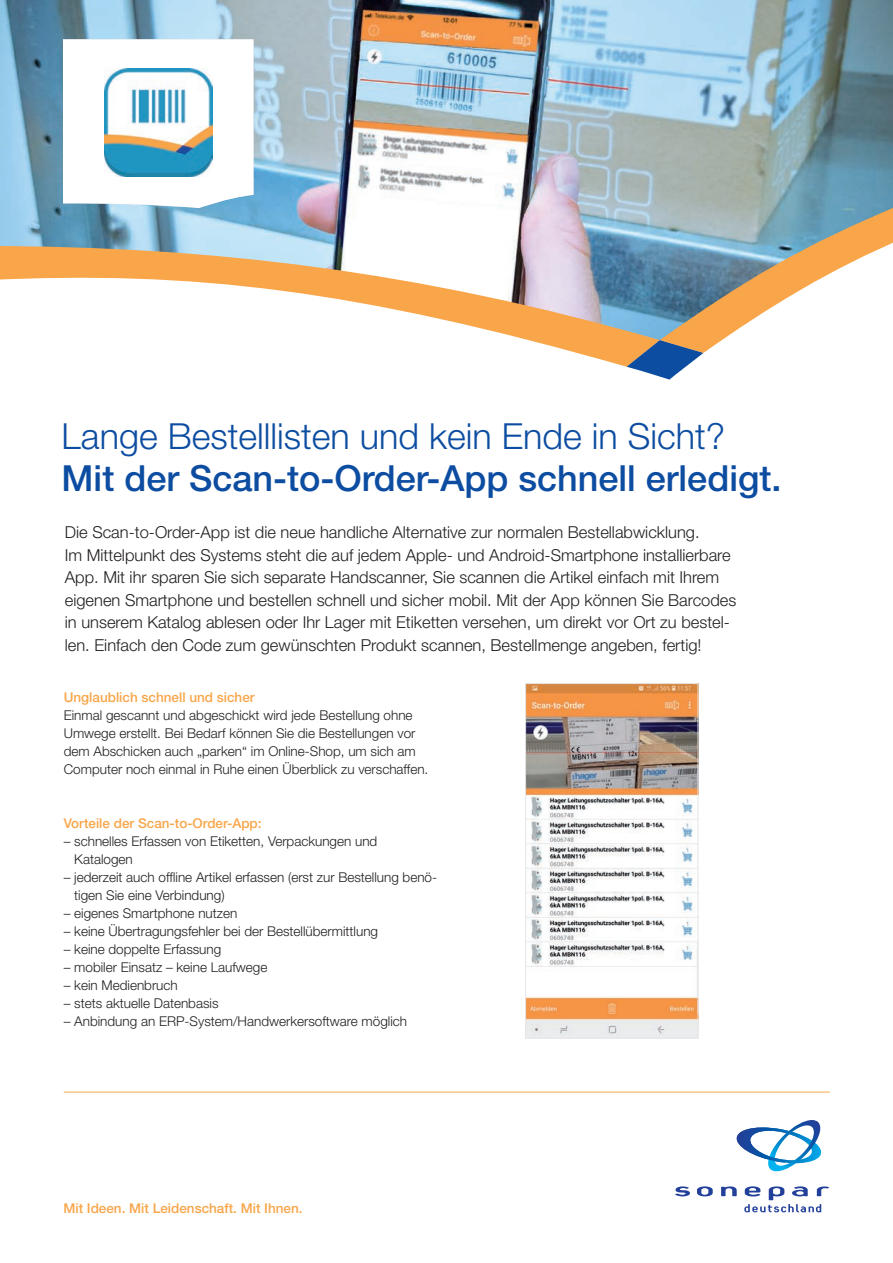
<style>
.page{position:relative;width:893px;height:1263px;background:#fff}
.page>*{position:absolute;margin:0;border:0;box-sizing:border-box;transform-origin:0 0}
.t1{font:500 36px "Helvetica Neue LT Std";color:#0d4da1}
.t2{font:300 36px "Helvetica Neue LT Std";color:#0d4da1}
.t3{font:300 16.5px/22.5px "Helvetica Neue";color:#231f20}
.t4{font:300 13.5px/18px "Helvetica Neue";color:#231f20}
.t5{font:500 13.5px "Helvetica Neue";color:#f9a64a}
</style>
<div class="page">
<img style="left:0;top:0;width:893px;height:203px">
<svg style="left:628px;top:367px;width:58px;height:13px"></svg>
<svg style="left:0;top:203px;width:893px;height:164px"></svg>
<svg style="left:63px;top:39px;width:190px;height:169px"></svg>
<img style="left:104px;top:69px;width:108px;height:107px">
<img style="left:527px;top:685px;width:169px;height:351px">
<div style="left:525px;top:683px;width:173px;height:355px;border:1px solid #e6e7e9"></div>
<hr style="left:64px;top:1092px;width:766px;height:1px;background:#f9a64a">
<svg style="left:697px;top:1186px;width:16px;height:10px"></svg>
<svg style="left:721px;top:1186px;width:16px;height:10px"></svg>
<svg style="left:675px;top:1186px;width:15px;height:10px"></svg>
<svg style="left:736px;top:1120px;width:86px;height:52px"></svg>
<svg style="left:744px;top:1186px;width:85px;height:26px"></svg>
<h1 class="t2" style="left:62px;top:414px;width:665px">Lange Bestelllisten und kein Ende in Sicht?</h1>
<h1 class="t1" style="left:62px;top:457px;width:721px">Mit der Scan-to-Order-App schnell erledigt.</h1>
<p class="t3" style="left:65px;top:521px;width:673px">Die Scan-to-Order-App ist die neue handliche Alternative zur normalen Bestellabwicklung.<br>Im Mittelpunkt des Systems steht die auf jedem Apple- und Android-Smartphone installierbare App. Mit ihr sparen Sie sich separate Handscanner, Sie scannen die Artikel einfach mit Ihrem eigenen Smartphone und bestellen schnell und sicher mobil. Mit der App können Sie Barcodes in unserem Katalog ablesen oder Ihr Lager mit Etiketten versehen, um direkt vor Ort zu bestel&shy;len. Einfach den Code zum gewünschten Produkt scannen, Bestellmenge angeben, fertig!</p>
<p class="t5" style="left:64px;top:689px;width:192px">Unglaublich schnell und sicher</p>
<p class="t4" style="left:64px;top:706px;width:366px">Einmal gescannt und abgeschickt wird jede Bestellung ohne Umwege erstellt. Bei Bedarf können Sie die Bestellungen vor dem Abschicken auch „parken“ im Online-Shop, um sich am Computer noch einmal in Ruhe einen Überblick zu verschaffen.</p>
<p class="t5" style="left:64px;top:815px;width:199px">Vorteile der Scan-to-Order-App:</p>
<p class="t4" style="left:74px;top:832px;width:305px;text-indent:-11px">– schnelles Erfassen von Etiketten, Verpackungen und<br>Katalogen</p>
<p class="t4" style="left:74px;top:868px;width:364px;text-indent:-11px">– jederzeit auch offline Artikel erfassen (erst zur Bestellung benö&shy;tigen Sie eine Verbindung)</p>
<p class="t4" style="left:64px;top:904px;width:175px">– eigenes Smartphone nutzen</p>
<p class="t4" style="left:64px;top:922px;width:316px">– keine Übertragungsfehler bei der Bestellübermittlung</p>
<p class="t4" style="left:64px;top:940px;width:159px">– keine doppelte Erfassung</p>
<p class="t4" style="left:64px;top:958px;width:205px">– mobiler Einsatz – keine Laufwege</p>
<p class="t4" style="left:64px;top:976px;width:116px">– kein Medienbruch</p>
<p class="t4" style="left:64px;top:994px;width:156px">– stets aktuelle Datenbasis</p>
<p class="t4" style="left:64px;top:1012px;width:345px">– Anbindung an ERP-System/Handwerkersoftware möglich</p>
<p class="t5" style="left:63px;top:1200px;width:241px">Mit Ideen. Mit Leidenschaft. Mit Ihnen.</p>
</div>
